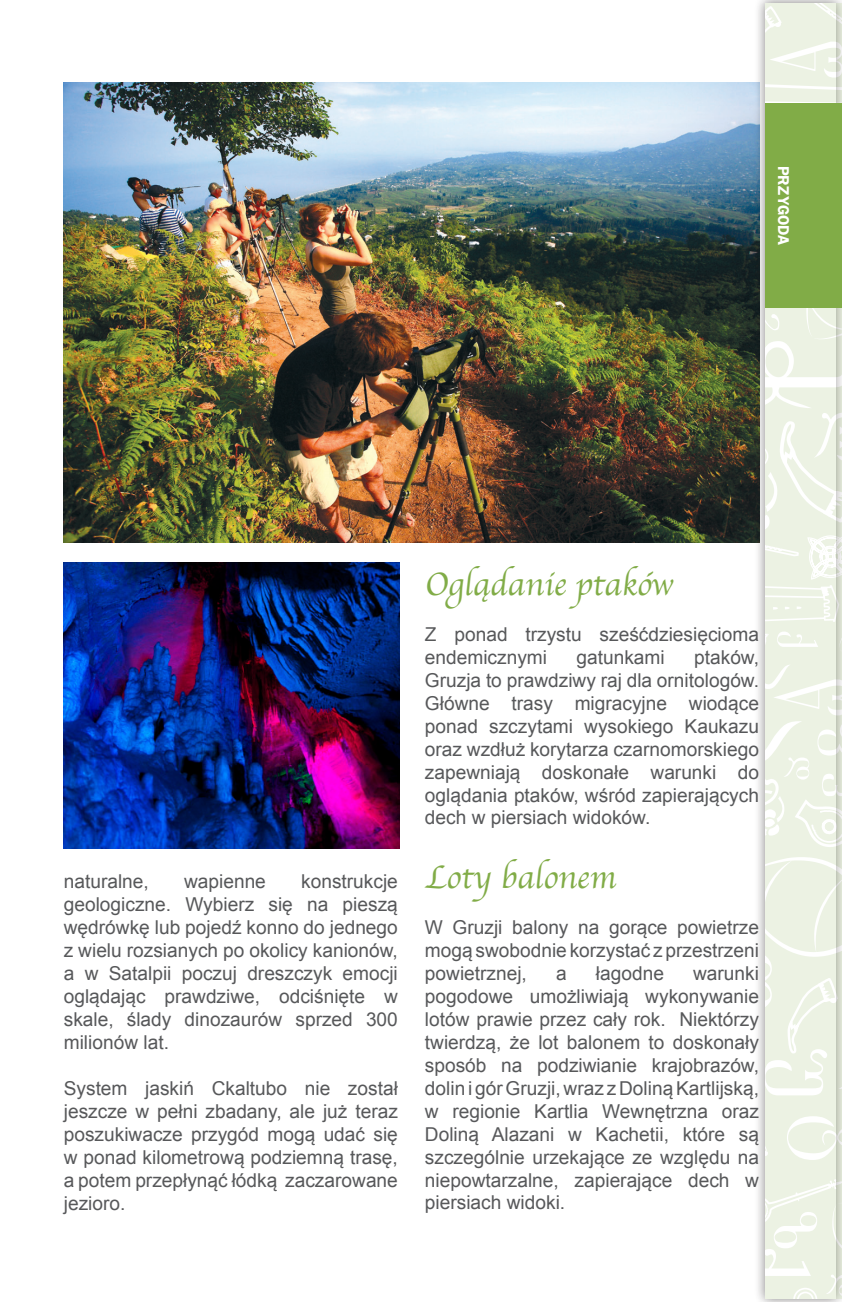
<style>
.page{position:relative;width:842px;height:1302px;background:#fff}
.page>*{position:absolute;margin:0;border:0;box-sizing:border-box;transform-origin:0 0}
.Body_Copy{font:33.75px "Apple Chancery";color:#81ac47}
.Body_Copy-2{font:19.12px/22.9px "Arial";color:#57585a;text-align:justify}
.t1{font:600 15.75px "Franklin Gothic";letter-spacing:-.015em;color:#fff}
</style>
<div class="page">
<img style="left:64px;top:83px;width:690px;height:459px">
<div style="left:754px;top:0;width:88px;height:1301px;background:#231f20;opacity:.5"></div>
<svg style="left:765px;top:3px;width:77px;height:1295px;fill:#ecf2e3"></svg>
<div style="left:765px;top:103px;width:77px;height:204px;background:#81ac47"></div>
<img style="left:64px;top:563px;width:336px;height:285px">
<p class="t1" style="left:793px;top:166px;width:81px;rotate:90deg">PRZYGODA</p>
<p class="Body_Copy-2" style="left:64px;top:870px;width:336px;text-indent:237px">konstrukcje geologiczne. Wybierz się na pieszą wędrówkę lub pojedź konno do jednego z wielu rozsianych po okolicy kanionów, a w Satalpii poczuj dreszczyk emocji oglądając prawdziwe, odciśnięte w skale, ślady dinozaurów sprzed 300 milionów lat.</p>
<p class="Body_Copy-2" style="left:64px;top:1076px;width:336px">System jaskiń Ckaltubo nie został jeszcze w pełni zbadany, ale już teraz poszukiwacze przygód mogą udać się w ponad kilometrową podziemną trasę, a potem przepłynąć łódką zaczarowane jezioro.</p>
<p class="Body_Copy-2" style="left:64px;top:870px;width:87px">naturalne,</p>
<p class="Body_Copy-2" style="left:184px;top:870px;width:83px">wapienne</p>
<p class="Body_Copy" style="left:425px;top:557px;width:249px">Oglądanie ptaków</p>
<p class="Body_Copy-2" style="left:425px;top:622px;width:336px">Z ponad trzystu sześćdziesięcioma endemicznymi</p>
<p class="Body_Copy-2" style="left:425px;top:645px;width:336px;text-indent:269px">ptaków, Gruzja to prawdziwy raj dla ornitologów.<br>Główne trasy migracyjne wiodące ponad szczytami wysokiego Kaukazu oraz wzdłuż korytarza czarnomorskiego zapewniają doskonałe warunki do oglądania ptaków, wśród zapierających dech w piersiach widoków.</p>
<p class="Body_Copy" style="left:425px;top:850px;width:193px">Loty balonem</p>
<p class="Body_Copy-2" style="left:425px;top:915px;width:336px">W Gruzji balony na gorące powietrze mogą swobodnie korzystać z przestrzeni powietrznej,</p>
<p class="Body_Copy-2" style="left:577px;top:645px;width:90px">gatunkami</p>
<p class="Body_Copy-2" style="left:425px;top:961px;width:336px;text-indent:268px">warunki pogodowe umożliwiają wykonywanie lotów prawie przez cały rok. Niektórzy twierdzą, że lot balonem to doskonały sposób na podziwianie krajobrazów, dolin i gór Gruzji, wraz z Doliną Kartlijską, w regionie Kartlia Wewnętrzna oraz Doliną Alazani w Kachetii, które są szczególnie urzekające ze względu na niepowtarzalne, zapierające dech w piersiach widoki.</p>
<p class="Body_Copy-2" style="left:556px;top:961px;width:12px">a</p>
<p class="Body_Copy-2" style="left:596px;top:961px;width:70px">łagodne</p>
</div>
